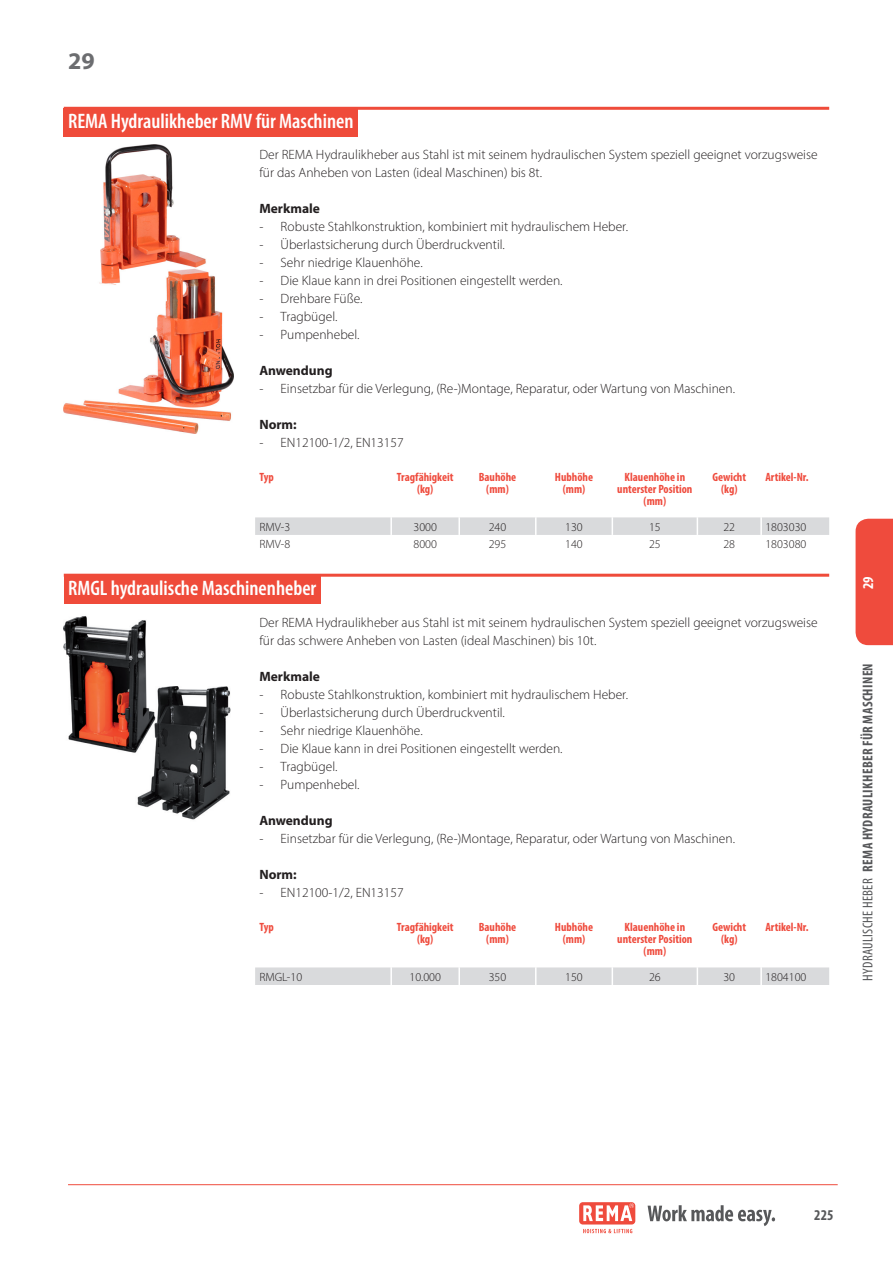
<style>
.page{position:relative;width:893px;height:1263px;background:#fff}
.page>*{position:absolute;margin:0;border:0;box-sizing:border-box;transform-origin:0 0}
.t1{font:700 24px "Myriad Pro";color:#6c6d70}
.artikelgroep{font:600 condensed 21px "Myriad Pro";color:#fff}
.t2{font:700 condensed 15px "Myriad Pro";color:#57585a}
.t3{font:700 condensed 15px "Myriad Pro";color:#fff}
.t4{font:700 condensed 14.25px "Myriad Pro";letter-spacing:.02em;color:#57585a}
.artgr_omschrijving{font:300 13.5px/18px "Myriad Pro";color:#231f20}
.artgr_levering_h{font:700 13.5px "Myriad Pro";color:#231f20}
.artgr_specificatie_h{font:700 13.5px "Myriad Pro";color:#231f20}
.cell_c_h{font:700 condensed 12px/12px "Myriad Pro";color:#ef4b3d;text-align:center}
.cell_c{font:300 12px "Myriad Pro";color:#231f20}
.cell_artnr_h{font:700 condensed 12px "Myriad Pro";letter-spacing:-.005em;color:#ef4b3d}
.cell_artnr{font:300 12px "Myriad Pro";color:#231f20}
.cell_l{font:300 12px "Myriad Pro";color:#231f20}
.cell_l_h{font:700 condensed 12px "Myriad Pro";color:#ef4b3d}
.s1{font-weight:400}
</style>
<div class="page">
<div style="left:579px;top:1202px;width:56px;height:22px;background:#ef4b3d;border-radius:4px"></div>
<svg style="left:583px;top:1203px;width:51px;height:18px"></svg>
<svg style="left:583px;top:1229px;width:49px;height:4px"></svg>
<svg style="left:648px;top:1205px;width:127px;height:21px"></svg>
<div style="left:855px;top:519px;width:38px;height:126px;background:#ef4b3d"></div>
<hr style="left:68px;top:1184px;width:770px;height:1px;background:#ef4b3d">
<hr style="left:64px;top:107px;width:765px;height:3px;background:#ef4b3a">
<div style="left:64px;top:108px;width:294px;height:29px;background:#ef4b3a"></div>
<svg style="left:255px;top:517px;width:574px;height:18px;background:#dadbdd"></svg>
<hr style="left:64px;top:574px;width:765px;height:3px;background:#ef4b3a">
<div style="left:64px;top:575px;width:257px;height:29px;background:#ef4b3a"></div>
<svg style="left:255px;top:967px;width:574px;height:18px;background:#dadbdd"></svg>
<img style="left:64px;top:144px;width:170px;height:289px">
<img style="left:64px;top:616px;width:167px;height:204px">
<h1 class="t1" style="left:68px;top:45px;width:28px">29</h1>
<p class="artikelgroep" style="left:68px;top:108px;width:287px">REMA Hydraulikheber RMV für Maschinen</p>
<p class="artgr_omschrijving" style="left:259px;top:145px;width:560px">Der REMA Hydraulikheber aus Stahl ist mit seinem hydraulischen System speziell geeignet vorzugsweise für das Anheben von Lasten (ideal Maschinen) bis 8t.</p>
<p class="artgr_specificatie_h" style="left:259px;top:200px;width:62px">Merkmale</p>
<p class="artgr_omschrijving" style="left:259px;top:217px;width:370px">- Robuste Stahlkonstruktion, kombiniert mit hydraulischem Heber.</p>
<p class="artgr_omschrijving" style="left:259px;top:235px;width:247px">- Überlastsicherung durch Überdruckventil.</p>
<p class="artgr_omschrijving" style="left:259px;top:253px;width:165px">- Sehr niedrige Klauenhöhe.</p>
<p class="artgr_omschrijving" style="left:259px;top:271px;width:305px">- Die Klaue kann in drei Positionen eingestellt werden.</p>
<p class="artgr_omschrijving" style="left:259px;top:289px;width:105px">- Drehbare Füße.</p>
<p class="artgr_omschrijving" style="left:259px;top:307px;width:80px">- Tragbügel.</p>
<p class="artgr_omschrijving" style="left:259px;top:325px;width:102px">- Pumpenhebel.</p>
<p class="artgr_levering_h" style="left:259px;top:362px;width:75px">Anwendung</p>
<p class="artgr_omschrijving" style="left:259px;top:379px;width:477px">- Einsetzbar für die Verlegung, (Re-)Montage, Reparatur, oder Wartung von Maschinen.</p>
<p class="artgr_levering_h" style="left:259px;top:416px;width:39px">Norm:</p>
<p class="artgr_omschrijving" style="left:259px;top:433px;width:146px">- EN12100-1/2, EN13157</p>
<p class="cell_l_h" style="left:259px;top:469px;width:16px">Typ</p>
<p class="cell_c_h" style="left:397px;top:470px;width:58px">Tragfähigkeit</p>
<p class="cell_c_h" style="left:417px;top:482px;width:18px">(kg)</p>
<p class="cell_c_h" style="left:479px;top:470px;width:39px">Bauhöhe</p>
<p class="cell_c_h" style="left:486px;top:482px;width:24px">(mm)</p>
<p class="cell_c_h" style="left:555px;top:470px;width:40px">Hubhöhe</p>
<p class="cell_c_h" style="left:563px;top:482px;width:24px">(mm)</p>
<p class="cell_c_h" style="left:617px;top:470px;width:77px">Klauenhöhe in unterster Position</p>
<p class="cell_c_h" style="left:644px;top:494px;width:24px">(mm)</p>
<p class="cell_c_h" style="left:712px;top:470px;width:35px">Gewicht</p>
<p class="cell_c_h" style="left:721px;top:482px;width:18px">(kg)</p>
<p class="cell_artnr_h" style="left:765px;top:469px;width:45px">Artikel-Nr.</p>
<p class="cell_l" style="left:259px;top:519px;width:32px">RMV-3</p>
<p class="cell_c" style="left:413px;top:519px;width:25px">3000</p>
<p class="cell_c" style="left:489px;top:519px;width:19px">240</p>
<p class="cell_c" style="left:565px;top:519px;width:19px">130</p>
<p class="cell_c" style="left:649px;top:519px;width:13px">15</p>
<p class="cell_c" style="left:723px;top:519px;width:13px">22</p>
<p class="cell_artnr" style="left:765px;top:519px;width:42px">1803030</p>
<p class="cell_l" style="left:259px;top:537px;width:32px">RMV-8</p>
<p class="cell_c" style="left:413px;top:537px;width:25px">8000</p>
<p class="cell_c" style="left:489px;top:537px;width:19px">295</p>
<p class="cell_c" style="left:565px;top:537px;width:19px">140</p>
<p class="cell_c" style="left:649px;top:537px;width:13px">25</p>
<p class="cell_c" style="left:723px;top:537px;width:13px">28</p>
<p class="cell_artnr" style="left:765px;top:537px;width:42px">1803080</p>
<p class="artikelgroep" style="left:68px;top:575px;width:250px">RMGL hydraulische Maschinenheber</p>
<p class="artgr_omschrijving" style="left:259px;top:613px;width:560px">Der REMA Hydraulikheber aus Stahl ist mit seinem hydraulischen System speziell geeignet vorzugsweise für das schwere Anheben von Lasten (ideal Maschinen) bis 10t.</p>
<p class="artgr_specificatie_h" style="left:259px;top:668px;width:62px">Merkmale</p>
<p class="artgr_omschrijving" style="left:259px;top:685px;width:370px">- Robuste Stahlkonstruktion, kombiniert mit hydraulischem Heber.</p>
<p class="artgr_omschrijving" style="left:259px;top:703px;width:247px">- Überlastsicherung durch Überdruckventil.</p>
<p class="artgr_omschrijving" style="left:259px;top:721px;width:165px">- Sehr niedrige Klauenhöhe.</p>
<p class="artgr_omschrijving" style="left:259px;top:739px;width:305px">- Die Klaue kann in drei Positionen eingestellt werden.</p>
<p class="artgr_omschrijving" style="left:259px;top:757px;width:80px">- Tragbügel.</p>
<p class="artgr_omschrijving" style="left:259px;top:775px;width:102px">- Pumpenhebel.</p>
<p class="artgr_levering_h" style="left:259px;top:812px;width:75px">Anwendung</p>
<p class="artgr_omschrijving" style="left:259px;top:829px;width:477px">- Einsetzbar für die Verlegung, (Re-)Montage, Reparatur, oder Wartung von Maschinen.</p>
<p class="artgr_levering_h" style="left:259px;top:866px;width:39px">Norm:</p>
<p class="artgr_omschrijving" style="left:259px;top:883px;width:146px">- EN12100-1/2, EN13157</p>
<p class="cell_l_h" style="left:259px;top:919px;width:16px">Typ</p>
<p class="cell_c_h" style="left:397px;top:920px;width:58px">Tragfähigkeit</p>
<p class="cell_c_h" style="left:417px;top:932px;width:18px">(kg)</p>
<p class="cell_c_h" style="left:479px;top:920px;width:39px">Bauhöhe</p>
<p class="cell_c_h" style="left:486px;top:932px;width:24px">(mm)</p>
<p class="cell_c_h" style="left:555px;top:920px;width:40px">Hubhöhe</p>
<p class="cell_c_h" style="left:563px;top:932px;width:24px">(mm)</p>
<p class="cell_c_h" style="left:617px;top:920px;width:77px">Klauenhöhe in unterster Position</p>
<p class="cell_c_h" style="left:644px;top:944px;width:24px">(mm)</p>
<p class="cell_c_h" style="left:712px;top:920px;width:35px">Gewicht</p>
<p class="cell_c_h" style="left:721px;top:932px;width:18px">(kg)</p>
<p class="cell_artnr_h" style="left:765px;top:919px;width:45px">Artikel-Nr.</p>
<p class="cell_l" style="left:259px;top:969px;width:44px">RMGL-10</p>
<p class="cell_c" style="left:410px;top:969px;width:33px">10.000</p>
<p class="cell_c" style="left:489px;top:969px;width:19px">350</p>
<p class="cell_c" style="left:565px;top:969px;width:19px">150</p>
<p class="cell_c" style="left:649px;top:969px;width:13px">26</p>
<p class="cell_c" style="left:723px;top:969px;width:13px">30</p>
<p class="cell_artnr" style="left:765px;top:969px;width:42px">1804100</p>
<p class="t3" style="left:859px;top:589px;width:14px;rotate:-90deg">29</p>
<p class="t4" style="left:859px;top:980px;width:319px;rotate:-90deg"><span class="s1">Hydraulische Heber</span> REMA Hydraulikheber für Maschinen</p>
<p class="t2" style="left:814px;top:1205px;width:21px">225</p>
</div>
